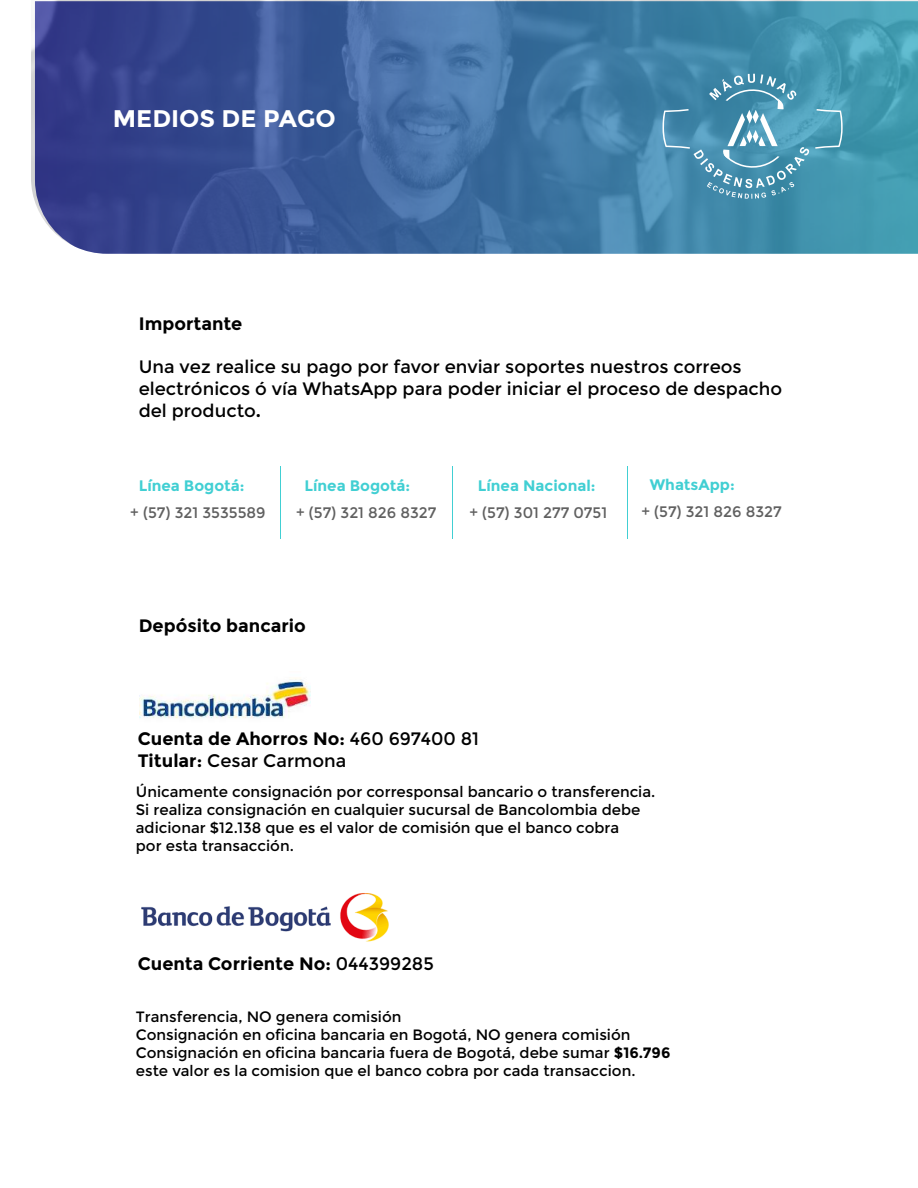
<style>
.page{position:relative;width:918px;height:1188px;background:#fff}
.page>*{position:absolute;margin:0;border:0;box-sizing:border-box;transform-origin:0 0}
.t1{font:700 24px "Montserrat";color:#fff}
.t2{font:18px/21.6px "Montserrat";color:#000}
.t3{font:700 18px/21.6px "Montserrat";color:#000}
.t4{font:15.15px "Montserrat";color:#606060}
.t5{font:700 15.15px "Montserrat";color:#41cfd3}
.t6{font:15px/18px "Montserrat";color:#000}
.s1{font-weight:700}
.s2{font-weight:400}
</style>
<div class="page">
<img style="left:140px;top:678px;width:171px;height:41px">
<img style="left:141px;top:893px;width:248px;height:49px">
<img style="left:31px;top:0;width:887px;height:254px">
<svg style="left:815px;top:109px;width:28px;height:40px"></svg>
<svg style="left:662px;top:74px;width:147px;height:125px;background:#5699b5"></svg>
<hr style="left:280px;top:466px;width:1px;height:73px;background:#41cfd3">
<hr style="left:452px;top:466px;width:1px;height:73px;background:#41cfd3">
<hr style="left:627px;top:466px;width:1px;height:73px;background:#41cfd3">
<h1 class="t1" style="left:113px;top:104px;width:224px">MEDIOS DE PAGO</h1>
<p class="t3" style="left:139px;top:313px;width:105px">Importante</p>
<p class="t2" style="left:139px;top:356px;width:645px">Una vez realice su pago por favor enviar soportes nuestros correos electrónicos ó vía WhatsApp para poder iniciar el proceso de despacho del producto<span class="s1">.</span></p>
<p class="t5" style="left:139px;top:477px;width:107px">Línea Bogotá:</p>
<p class="t4" style="left:130px;top:504px;width:137px">+ (57) 321 3535589</p>
<p class="t5" style="left:304px;top:477px;width:107px">Línea Bogotá:</p>
<p class="t4" style="left:296px;top:504px;width:142px">+ (57) 321 826 8327</p>
<p class="t5" style="left:478px;top:477px;width:119px">Línea Nacional:</p>
<p class="t4" style="left:469px;top:504px;width:139px">+ (57) 301 277 0751</p>
<p class="t5" style="left:650px;top:476px;width:87px">WhatsApp:</p>
<p class="t4" style="left:641px;top:503px;width:142px">+ (57) 321 826 8327</p>
<p class="t3" style="left:139px;top:615px;width:169px">Depósito bancario</p>
<p class="t3" style="left:138px;top:728px;width:343px">Cuenta de Ahorros No: <span class="s2">460 697400 81<br></span>Titular: <span class="s2">Cesar Carmona</span></p>
<p class="t6" style="left:136px;top:783px;width:521px">Únicamente consignación por corresponsal bancario o transferencia.<br>Si realiza consignación en cualquier sucursal de Bancolombia debe adicionar $12.138 que es el valor de comisión que el banco cobra<br>por esta transacción.</p>
<p class="t3" style="left:138px;top:953px;width:298px">Cuenta Corriente No: <span class="s2">044399285</span></p>
<p class="t6" style="left:136px;top:1008px;width:536px">Transferencia, NO genera comisión<br>Consignación en oficina bancaria en Bogotá, NO genera comisión Consignación en oficina bancaria fuera de Bogotá, debe sumar <span class="s1">$16.796 </span>este valor es la comision que el banco cobra por cada transaccion.</p>
</div>
